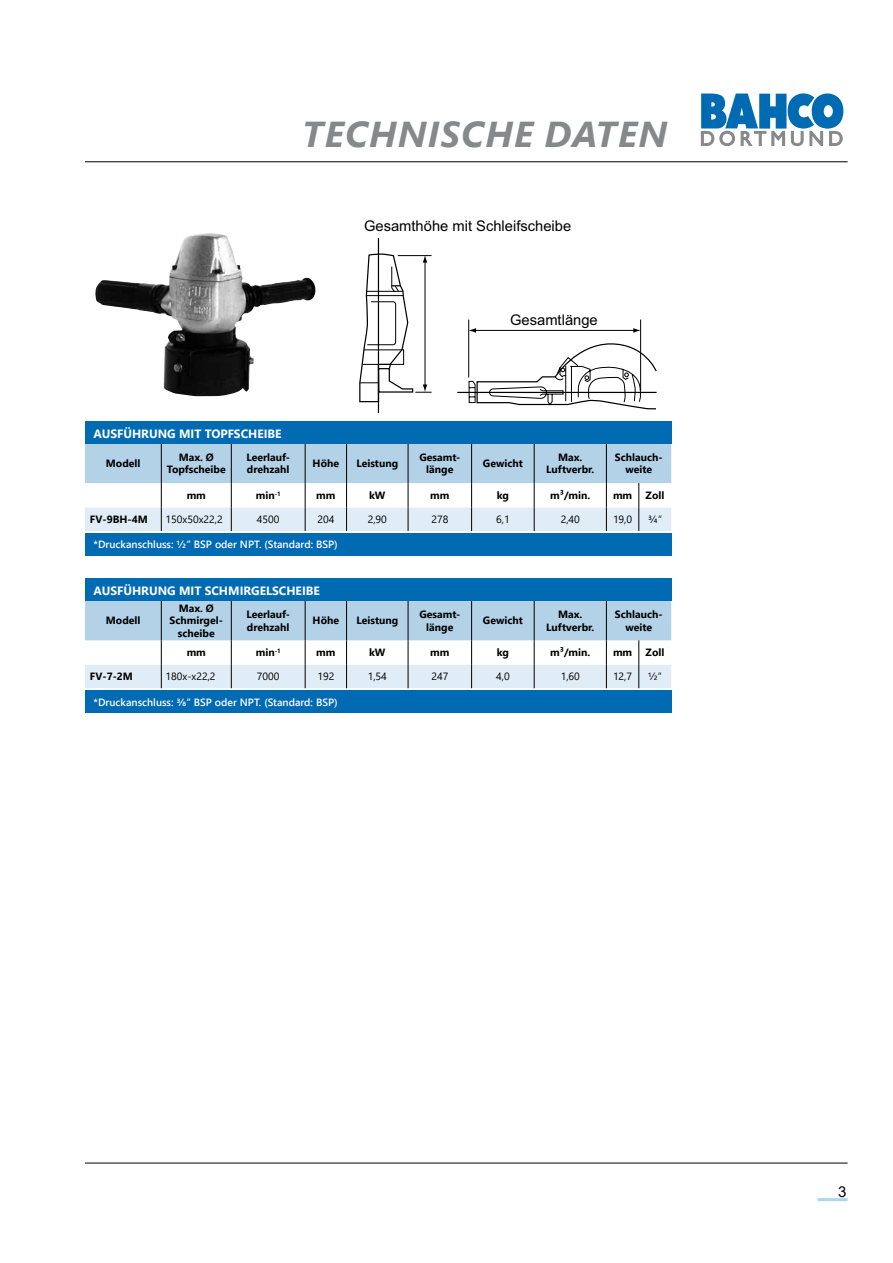
<style>
.page{position:relative;width:893px;height:1263px;background:#fff}
.page>*{position:absolute;margin:0;border:0;box-sizing:border-box;transform-origin:0 0}
.t1{font:italic 700 36px "Segoe UI";letter-spacing:.035em;color:#87888a}
.t2{font:15px "Arial";color:#000}
.t3{font:14.7px "Arial";color:#000}
.t4{font:700 12px "Segoe UI";color:#fff}
.t5{font:700 10.5px/12.6px "Segoe UI";color:#000;text-align:center}
.t6{font:600 10.5px "Segoe UI";color:#fff}
.t7{font:10.5px "Segoe UI";color:#000}
</style>
<div class="page">
<hr style="left:85px;top:162px;width:763px;height:1px;background:#000">
<hr style="left:818px;top:1198px;width:30px;height:3px;background:#add7ed">
<hr style="left:85px;top:1163px;width:763px;height:1px;background:#000">
<svg style="left:700px;top:93px;width:143px;height:54px"></svg>
<svg style="left:85px;top:443px;width:586px;height:88px"></svg>
<div style="left:85px;top:421px;width:587px;height:22px;background:#006ab3"></div>
<img style="left:95px;top:234px;width:221px;height:162px">
<div style="left:85px;top:533px;width:587px;height:23px;background:#006ab3"></div>
<svg style="left:85px;top:601px;width:586px;height:87px"></svg>
<div style="left:85px;top:578px;width:587px;height:23px;background:#006ab3"></div>
<div style="left:85px;top:691px;width:587px;height:22px;background:#006ab3"></div>
<hr style="left:378px;top:238px;width:1px;height:175px;background:#000">
<svg style="left:359px;top:245px;width:298px;height:165px"></svg>
<h1 class="t1" style="left:302px;top:101px;width:366px">TECHNISCHE DATEN</h1>
<h3 class="t3" style="left:364px;top:216px;width:209px">Gesamthöhe mit Schleifscheibe</h3>
<p class="t4" style="left:94px;top:422px;width:190px">AUSFÜHRUNG MIT TOPFSCHEIBE</p>
<h3 class="t3" style="left:510px;top:310px;width:89px">Gesamtlänge</h3>
<p class="t5" style="left:106px;top:456px;width:36px">Modell</p>
<p class="t5" style="left:167px;top:450px;width:60px">Max. Ø<br>Topfscheibe</p>
<p class="t5" style="left:246px;top:450px;width:45px;text-align:left">Leerlauf&shy;drehzahl</p>
<p class="t5" style="left:313px;top:456px;width:28px">Höhe</p>
<p class="t5" style="left:356px;top:456px;width:43px">Leistung</p>
<p class="t5" style="left:419px;top:450px;width:42px">Gesamt&shy;länge</p>
<p class="t5" style="left:483px;top:456px;width:41px">Gewicht</p>
<p class="t5" style="left:546px;top:450px;width:50px">Max.<br>Luftverbr.</p>
<p class="t5" style="left:615px;top:450px;width:49px">Schlauch&shy;weite</p>
<p class="t5" style="left:187px;top:488px;width:21px">mm</p>
<p class="t5" style="left:256px;top:488px;width:26px">min<sup>-1</sup></p>
<p class="t5" style="left:316px;top:488px;width:21px">mm</p>
<p class="t5" style="left:369px;top:488px;width:18px">kW</p>
<p class="t5" style="left:430px;top:488px;width:21px">mm</p>
<p class="t5" style="left:497px;top:488px;width:14px">kg</p>
<p class="t5" style="left:550px;top:488px;width:42px">m³/min.</p>
<p class="t5" style="left:613px;top:488px;width:21px">mm</p>
<p class="t5" style="left:646px;top:488px;width:20px">Zoll</p>
<p class="t5" style="left:90px;top:512px;width:59px">FV-9BH-4M</p>
<p class="t7" style="left:166px;top:509px;width:59px">150x50x22,2</p>
<p class="t7" style="left:257px;top:509px;width:24px">4500</p>
<p class="t7" style="left:317px;top:509px;width:18px">204</p>
<p class="t7" style="left:368px;top:509px;width:21px">2,90</p>
<p class="t7" style="left:431px;top:509px;width:18px">278</p>
<p class="t7" style="left:496px;top:509px;width:15px">6,1</p>
<p class="t7" style="left:561px;top:509px;width:21px">2,40</p>
<p class="t7" style="left:613px;top:509px;width:21px">19,0</p>
<p class="t7" style="left:648px;top:509px;width:15px">¾“</p>
<p class="t6" style="left:94px;top:535px;width:246px">*Druckanschluss: ½“ BSP oder NPT. (Standard: BSP)</p>
<p class="t4" style="left:94px;top:579px;width:228px">AUSFÜHRUNG MIT SCHMIRGELSCHEIBE</p>
<p class="t5" style="left:106px;top:613px;width:36px">Modell</p>
<p class="t5" style="left:170px;top:601px;width:55px">Max. Ø<br>Schmirgel&shy;scheibe</p>
<p class="t5" style="left:246px;top:607px;width:45px;text-align:left">Leerlauf&shy;drehzahl</p>
<p class="t5" style="left:313px;top:613px;width:28px">Höhe</p>
<p class="t5" style="left:356px;top:613px;width:43px">Leistung</p>
<p class="t5" style="left:419px;top:607px;width:42px">Gesamt&shy;länge</p>
<p class="t5" style="left:483px;top:613px;width:41px">Gewicht</p>
<p class="t5" style="left:546px;top:607px;width:50px">Max.<br>Luftverbr.</p>
<p class="t5" style="left:615px;top:607px;width:49px">Schlauch&shy;weite</p>
<p class="t5" style="left:187px;top:645px;width:21px">mm</p>
<p class="t5" style="left:256px;top:645px;width:26px">min<sup>-1</sup></p>
<p class="t5" style="left:316px;top:645px;width:21px">mm</p>
<p class="t5" style="left:369px;top:645px;width:18px">kW</p>
<p class="t5" style="left:430px;top:645px;width:21px">mm</p>
<p class="t5" style="left:497px;top:645px;width:14px">kg</p>
<p class="t5" style="left:550px;top:645px;width:42px">m³/min.</p>
<p class="t5" style="left:613px;top:645px;width:21px">mm</p>
<p class="t5" style="left:646px;top:645px;width:20px">Zoll</p>
<p class="t5" style="left:90px;top:669px;width:45px">FV-7-2M</p>
<p class="t7" style="left:166px;top:667px;width:52px">180x-x22,2</p>
<p class="t7" style="left:257px;top:667px;width:24px">7000</p>
<p class="t7" style="left:317px;top:667px;width:18px">192</p>
<p class="t7" style="left:368px;top:667px;width:21px">1,54</p>
<p class="t7" style="left:431px;top:667px;width:18px">247</p>
<p class="t7" style="left:496px;top:667px;width:15px">4,0</p>
<p class="t7" style="left:561px;top:667px;width:21px">1,60</p>
<p class="t7" style="left:613px;top:667px;width:21px">12,7</p>
<p class="t7" style="left:648px;top:667px;width:15px">½“</p>
<p class="t6" style="left:94px;top:692px;width:246px">*Druckanschluss: ⅜“ BSP oder NPT. (Standard: BSP)</p>
<h2 class="t2" style="left:838px;top:1181px;width:10px">3</h2>
</div>
